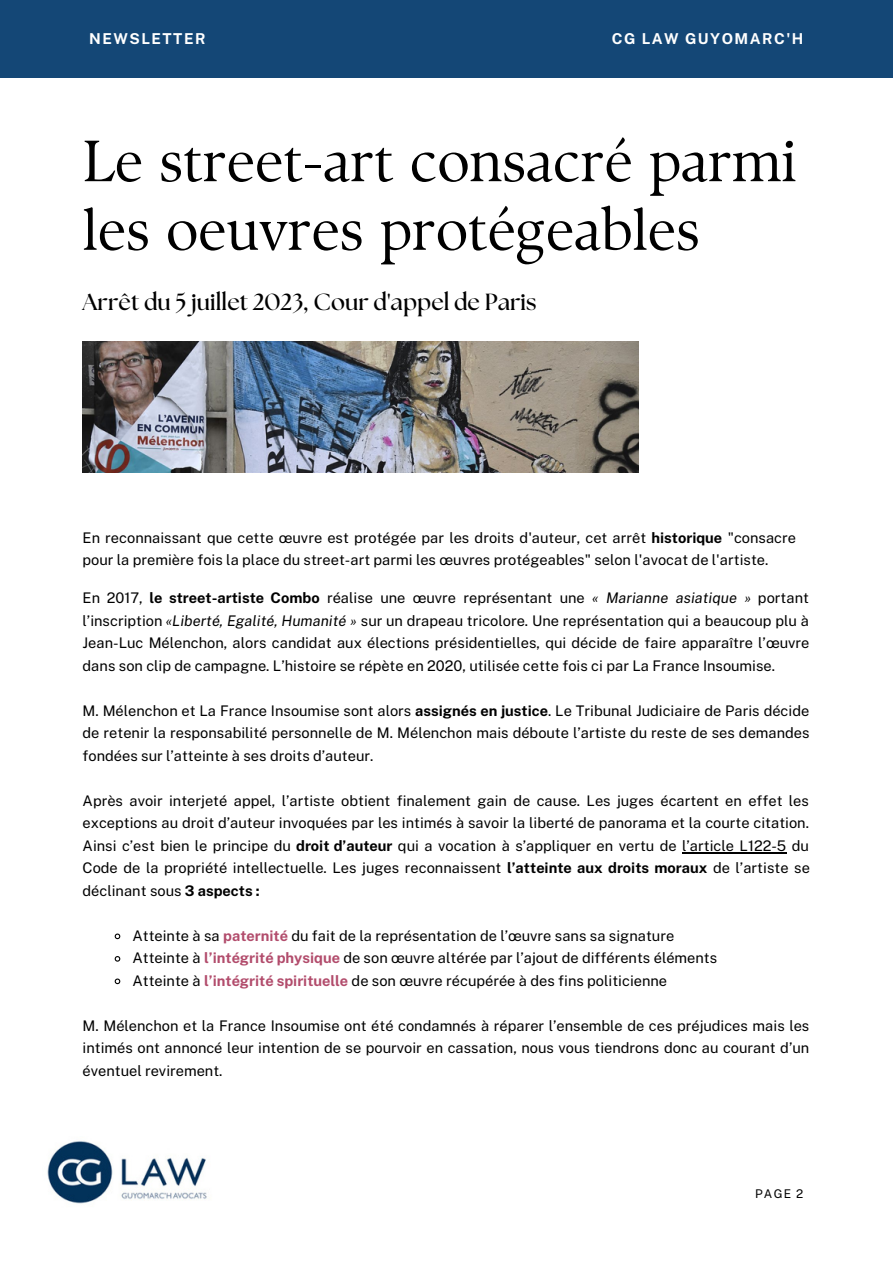
<style>
.page{position:relative;width:893px;height:1264px;background:#fff}
.page>*{position:absolute;margin:0;border:0;box-sizing:border-box;transform-origin:0 0}
.t1{font:58.05px/68.6px "TY Serif D";color:#000}
.t2{font:700 23.25px "The Seasons";color:#000}
.t3{font:700 15px "Public Sans";letter-spacing:.1em;color:#fff}
.t4{font:14.55px/22.5px "Public Sans";color:#000;text-align:justify}
.t5{font:12px "Public Sans";color:#000}
.s1{font-weight:700}
.s2{font-style:italic}
.s3{font-weight:700;color:#b24c6c}
</style>
<div class="page">
<div style="left:0;top:0;width:892px;height:77px;background:#144776"></div>
<img style="left:47px;top:1141px;width:160px;height:63px">
<svg style="left:114px;top:933px;width:7px;height:7px"></svg>
<svg style="left:114px;top:956px;width:7px;height:6px"></svg>
<svg style="left:114px;top:978px;width:7px;height:7px"></svg>
<hr style="left:682px;top:852px;width:104px;height:1px;background:#000">
<img style="left:83px;top:341px;width:555px;height:131px">
<p class="t3" style="left:89px;top:30px;width:118px">NEWSLETTER</p>
<p class="t3" style="left:612px;top:30px;width:193px">CG LAW GUYOMARC'H</p>
<p class="t1" style="left:83px;top:127px;width:715px">Le street-art consacré parmi les oeuvres protégeables</p>
<p class="t2" style="left:83px;top:291px;width:455px">Arrêt du 5 juillet 2023, Cour d'appel de Paris</p>
<p class="t4" style="left:83px;top:526px;width:715px">En reconnaissant que cette œuvre est protégée par les droits d'auteur, cet arrêt <span class="s1">historique</span> "consacre pour la première fois la place du street-art parmi les œuvres protégeables" selon l'avocat de l'artiste.</p>
<p class="t4" style="left:83px;top:587px;width:728px">En 2017, <span class="s1">le street-artiste Combo</span> réalise une œuvre représentant une <span class="s2">« Marianne asiatique »</span> portant l’inscription <span class="s2">«Liberté, Egalité, Humanité »</span> sur un drapeau tricolore. Une représentation qui a beaucoup plu à Jean-Luc Mélenchon, alors candidat aux élections présidentielles, qui décide de faire apparaître l’œuvre dans son clip de campagne. L’histoire se répète en 2020, utilisée cette fois ci par La France Insoumise.</p>
<p class="t4" style="left:83px;top:699px;width:728px">M. Mélenchon et La France Insoumise sont alors <span class="s1">assignés en justice</span>. Le Tribunal Judiciaire de Paris décide de retenir la responsabilité personnelle de M. Mélenchon mais déboute l’artiste du reste de ses demandes fondées sur l’atteinte à ses droits d’auteur.</p>
<p class="t4" style="left:83px;top:789px;width:728px">Après avoir interjeté appel, l’artiste obtient finalement gain de cause. Les juges écartent en effet les exceptions au droit d’auteur invoquées par les intimés à savoir la liberté de panorama et la courte citation.<br>Ainsi c’est bien le principe du <span class="s1">droit d’auteur</span> qui a vocation à s’appliquer en vertu de l’article L122-5 du Code de la propriété intellectuelle. Les juges reconnaissent <span class="s1">l’atteinte aux droits moraux</span> de l’artiste se déclinant sous <span class="s1">3 aspects :</span></p>
<p class="t4" style="left:132px;top:924px;width:543px">Atteinte à sa <span class="s3">paternité</span> du fait de la représentation de l’œuvre sans sa signature</p>
<p class="t4" style="left:132px;top:946px;width:586px">Atteinte à <span class="s3">l’intégrité physique</span> de son œuvre altérée par l’ajout de différents éléments</p>
<p class="t4" style="left:132px;top:969px;width:536px">Atteinte à <span class="s3">l’intégrité spirituelle</span> de son œuvre récupérée à des fins politicienne</p>
<p class="t4" style="left:83px;top:1014px;width:728px">M. Mélenchon et la France Insoumise ont été condamnés à réparer l’ensemble de ces préjudices mais les intimés ont annoncé leur intention de se pourvoir en cassation, nous vous tiendrons donc au courant d’un éventuel revirement.</p>
<p class="t5" style="left:755px;top:1186px;width:50px">PAGE 2</p>
</div>
